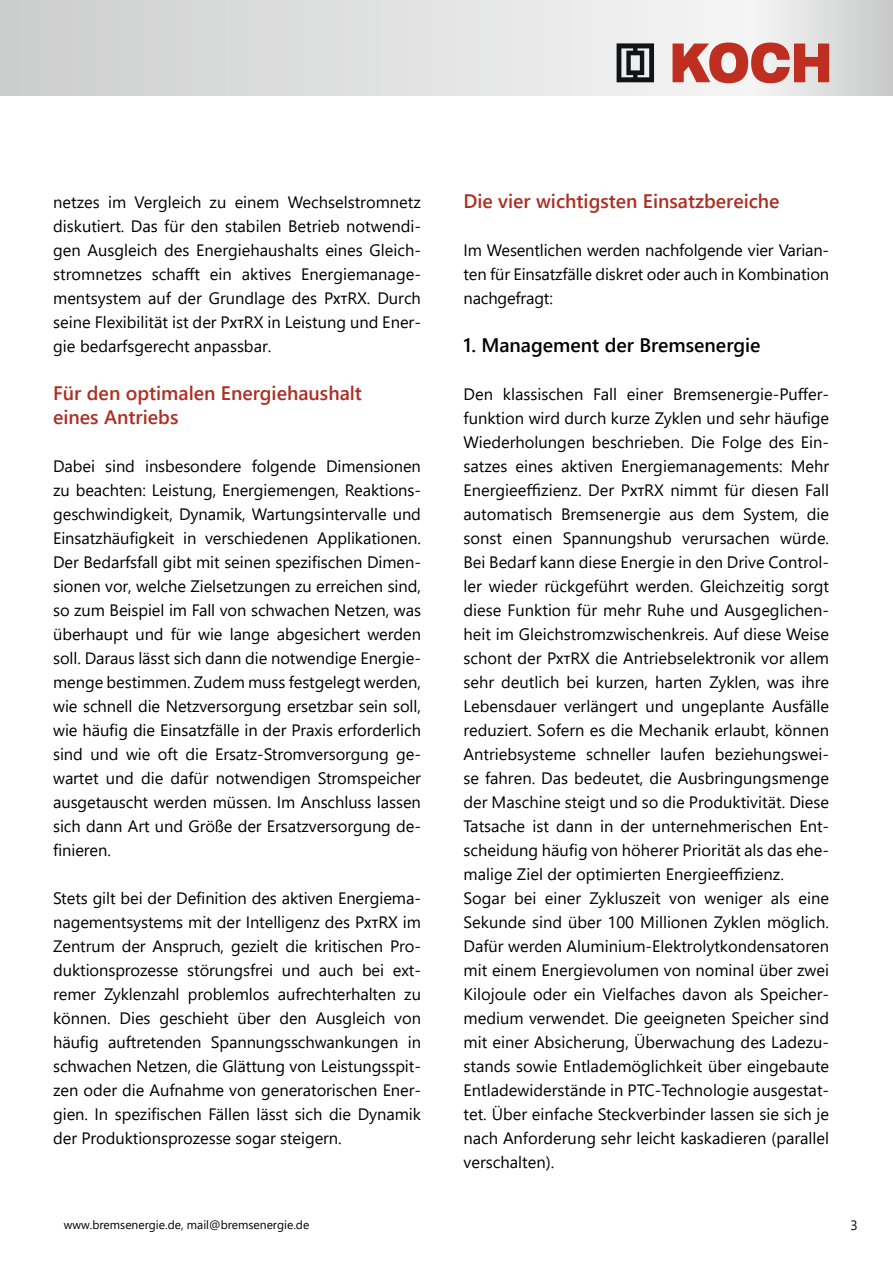
<style>
.page{position:relative;width:893px;height:1263px;background:#fff}
.page>*{position:absolute;margin:0;border:0;box-sizing:border-box;transform-origin:0 0}
.t1{font:600 19.5px/24px "Segoe UI";color:#ae2e23}
.t2{font:600 19.5px "Segoe UI";color:#000}
.t3{font:16.5px/24px "Segoe UI";color:#000;text-align:justify}
.t4{font:13.5px "Segoe UI";color:#000}
.t5{font:12px "Segoe UI";color:#000}
.s1{font-weight:600;font-size:11.85px}
</style>
<div class="page">
<div style="left:0;top:0;width:752px;height:96px;background:linear-gradient(to right,#cdcdce,#f4f4f4)"></div>
<div style="left:752px;top:0;width:141px;height:96px;background:linear-gradient(to right,#f5f5f5,#c8c9c9)"></div>
<svg style="left:672px;top:43px;width:157px;height:40px"></svg>
<svg style="left:617px;top:43px;width:37px;height:39px"></svg>
<p class="t3" style="left:53px;top:188px;width:369px">netzes im Vergleich zu einem Wechselstromnetz diskutiert. Das für den stabilen Betrieb notwendi&shy;gen Ausgleich des Energiehaushalts eines Gleich&shy;stromnetzes schafft ein aktives Energiemanage&shy;mentsystem auf der Grundlage des P<span class="s1">XT</span>RX. Durch seine Flexibilität ist der P<span class="s1">XT</span>RX in Leistung und Ener&shy;gie bedarfsgerecht anpassbar.</p>
<p class="t1" style="left:53px;top:379px;width:310px">Für den optimalen Energiehaushalt eines Antriebs</p>
<p class="t3" style="left:53px;top:452px;width:369px">Dabei sind insbesondere folgende Dimensionen zu beachten: Leistung, Energiemengen, Reaktions&shy;geschwindigkeit, Dynamik, Wartungsintervalle und Einsatzhäufigkeit in verschiedenen Applikationen.<br>Der Bedarfsfall gibt mit seinen spezifischen Dimen&shy;sionen vor, welche Zielsetzungen zu erreichen sind, so zum Beispiel im Fall von schwachen Netzen, was überhaupt und für wie lange abgesichert werden soll. Daraus lässt sich dann die notwendige Energie&shy;menge bestimmen. Zudem muss festgelegt werden, wie schnell die Netzversorgung ersetzbar sein soll, wie häufig die Einsatzfälle in der Praxis erforderlich sind und wie oft die Ersatz-Stromversorgung ge&shy;wartet und die dafür notwendigen Stromspeicher ausgetauscht werden müssen. Im Anschluss lassen sich dann Art und Größe der Ersatzversorgung de&shy;finieren.</p>
<p class="t3" style="left:53px;top:885px;width:369px">Stets gilt bei der Definition des aktiven Energiema&shy;nagementsystems mit der Intelligenz des P<span class="s1">XT</span>RX im Zentrum der Anspruch, gezielt die kritischen Pro&shy;duktionsprozesse störungsfrei und auch bei ext&shy;remer Zyklenzahl problemlos aufrechterhalten zu können. Dies geschieht über den Ausgleich von häufig auftretenden Spannungsschwankungen in schwachen Netzen, die Glättung von Leistungsspit&shy;zen oder die Aufnahme von generatorischen Ener&shy;gien. In spezifischen Fällen lässt sich die Dynamik der Produktionsprozesse sogar steigern.</p>
<p class="t1" style="left:463px;top:187px;width:318px">Die vier wichtigsten Einsatzbereiche</p>
<p class="t3" style="left:463px;top:236px;width:367px">Im Wesentlichen werden nachfolgende vier Varian&shy;ten für Einsatzfälle diskret oder auch in Kombination nachgefragt:</p>
<p class="t2" style="left:463px;top:326px;width:299px">1. Management der Bremsenergie</p>
<p class="t3" style="left:463px;top:380px;width:367px;text-align:left">Den klassischen Fall einer Bremsenergie-Puffer&shy;funktion wird durch kurze Zyklen und sehr häufige Wiederholungen beschrieben. Die Folge des Ein&shy;satzes eines aktiven Energiemanagements: Mehr Energieeffizienz. Der P<span class="s1">XT</span>RX nimmt für diesen Fall automatisch Bremsenergie aus dem System, die sonst einen Spannungshub verursachen würde.<br>Bei Bedarf kann diese Energie in den Drive Control&shy;ler wieder rückgeführt werden. Gleichzeitig sorgt diese Funktion für mehr Ruhe und Ausgeglichen&shy;heit im Gleichstromzwischenkreis. Auf diese Weise schont der P<span class="s1">XT</span>RX die Antriebselektronik vor allem sehr deutlich bei kurzen, harten Zyklen, was ihre Lebensdauer verlängert und ungeplante Ausfälle reduziert. Sofern es die Mechanik erlaubt, können Antriebsysteme schneller laufen beziehungswei&shy;se fahren. Das bedeutet, die Ausbringungsmenge der Maschine steigt und so die Produktivität. Diese Tatsache ist dann in der unternehmerischen Ent&shy;scheidung häufig von höherer Priorität als das ehe&shy;malige Ziel der optimierten Energieeffizienz.<br>Sogar bei einer Zykluszeit von weniger als eine Sekunde sind über 100 Millionen Zyklen möglich.<br>Dafür werden Aluminium-Elektrolytkondensatoren mit einem Energievolumen von nominal über zwei Kilojoule oder ein Vielfaches davon als Speicher&shy;medium verwendet. Die geeigneten Speicher sind mit einer Absicherung, Überwachung des Ladezu&shy;stands sowie Entlademöglichkeit über eingebaute Entladewiderstände in PTC-Technologie ausgestat&shy;tet. Über einfache Steckverbinder lassen sie sich je nach Anforderung sehr leicht kaskadieren (parallel verschalten).</p>
<p class="t5" style="left:64px;top:1213px;width:247px">www.bremsenergie.de, mail@bremsenergie.de</p>
<p class="t4" style="left:850px;top:1213px;width:9px">3</p>
</div>
